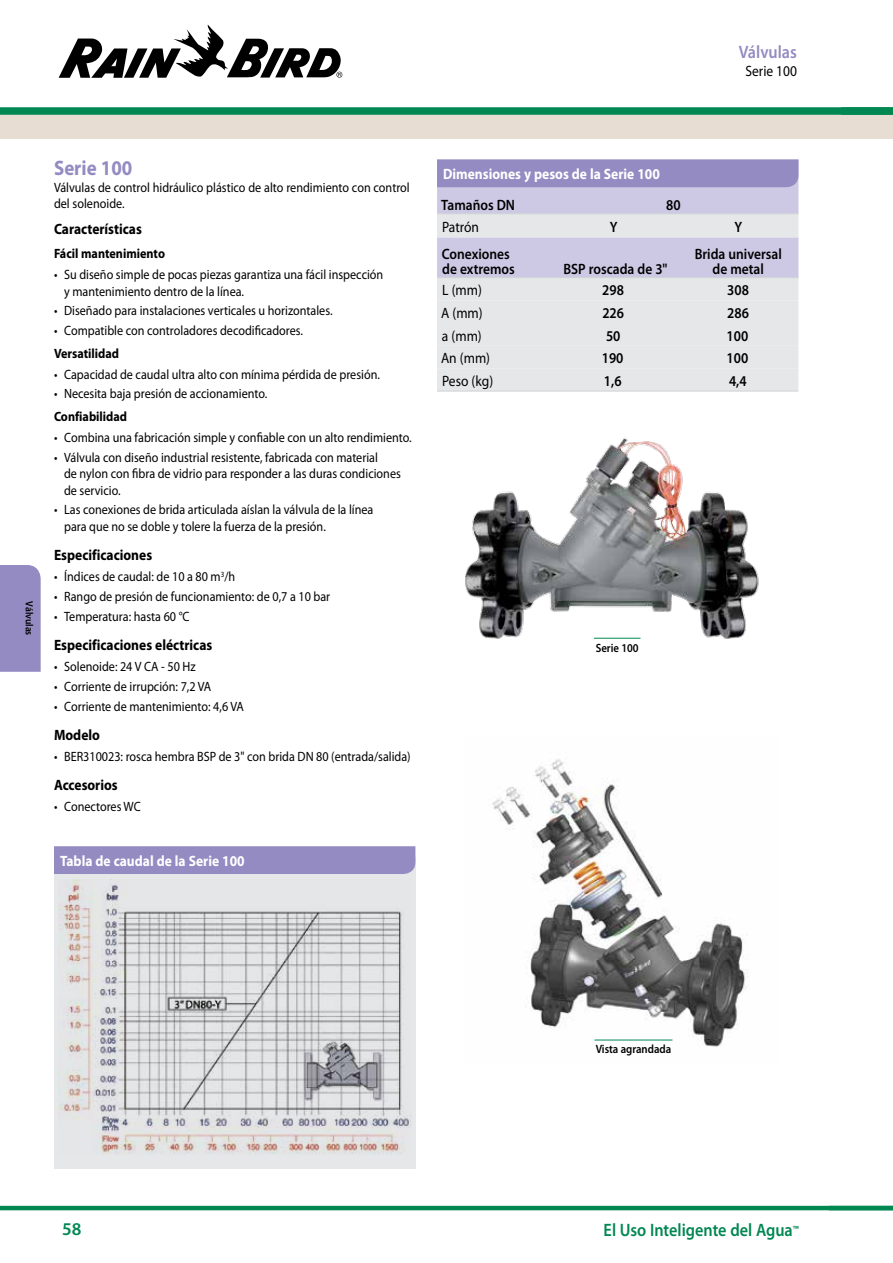
<style>
.page{position:relative;width:893px;height:1263px;background:#fff}
.page>*{position:absolute;margin:0;border:0;box-sizing:border-box;transform-origin:0 0}
.t1{font:700 21px "Myriad Pro";color:#938bc2;scale:.9 1}
.t2{font:600 18px "Myriad Pro";color:#008752;scale:.9 1}
.t3{font:600 18px "Myriad Pro";color:#938bc2;scale:.9 1}
.t4{font:600 18px "Myriad Pro";color:#008752}
.t5{font:600 15px/15px "Myriad Pro";color:#000;scale:.9 1}
.t6{font:700 15px "Myriad Pro";color:#000;scale:.9 1}
.t7{font:700 15px "Myriad Pro";color:#fff;scale:.9 1}
.t8{font:15px "Myriad Pro";color:#000;scale:.9 1}
.t9{font:13.5px/16.5px "Myriad Pro";color:#000;scale:.9 1}
.t10{font:700 13.5px "Myriad Pro";color:#000;scale:.9 1}
.t11{font:600 12px "Myriad Pro";color:#000;scale:.9 1}
.t12{font:600 10.5px "Myriad Pro";color:#000;scale:.9 1}
</style>
<div class="page">
<hr style="left:0;top:1206px;width:893px;height:4px;background:#008752">
<svg style="left:59px;top:25px;width:283px;height:53px"></svg>
<div style="left:0;top:111px;width:893px;height:27px;background:#e7ddd3"></div>
<div style="left:0;top:107px;width:893px;height:8px;background:#008752"></div>
<div style="left:0;top:565px;width:41px;height:107px;background:#938bc2"></div>
<img style="left:492px;top:759px;width:256px;height:288px">
<div style="left:54px;top:857px;width:361px;height:312px;background:#e6e7e8"></div>
<div style="left:437px;top:278px;width:361px;height:113px;background:#e6e7e8"></div>
<div style="left:437px;top:300px;width:361px;height:68px;background:#e6e7e8"></div>
<hr style="left:437px;top:391px;width:112px;height:1px;background:#d1d3d4">
<hr style="left:549px;top:391px;width:125px;height:1px;background:#d1d3d4">
<hr style="left:674px;top:391px;width:124px;height:1px;background:#d1d3d4">
<svg style="left:437px;top:159px;width:361px;height:119px;background:#c4c0dc"></svg>
<img style="left:465px;top:437px;width:294px;height:202px">
<img style="left:59px;top:880px;width:352px;height:274px">
<hr style="left:594px;top:638px;width:46px;height:1px;background:#008752">
<hr style="left:594px;top:1040px;width:78px;height:1px;background:#008752">
<div style="left:54px;top:846px;width:361px;height:28px;background:#938bc2"></div>
<h2 class="t3" style="left:739px;top:41px;width:66px">Válvulas</h2>
<p class="t8" style="left:745px;top:62px;width:59px">Serie 100</p>
<p class="t12" style="left:36px;top:601px;width:39px;rotate:90deg">Válvulas</p>
<h1 class="t1" style="left:54px;top:154px;width:89px">Serie 100</h1>
<p class="t7" style="left:443px;top:164px;width:242px">Dimensiones y pesos de la Serie 100</p>
<p class="t9" style="left:54px;top:179px;width:397px">Válvulas de control hidráulico plástico de alto rendimiento con control del solenoide.</p>
<p class="t6" style="left:54px;top:220px;width:99px">Características</p>
<p class="t10" style="left:54px;top:245px;width:125px">Fácil mantenimiento</p>
<p class="t9" style="left:64px;top:266px;width:356px;text-indent:-10px">• Su diseño simple de pocas piezas garantiza una fácil inspección y mantenimiento dentro de la línea.</p>
<p class="t9" style="left:54px;top:302px;width:311px">• Diseñado para instalaciones verticales u horizontales.</p>
<p class="t9" style="left:54px;top:322px;width:278px">• Compatible con controladores decodificadores.</p>
<p class="t10" style="left:54px;top:344px;width:74px">Versatilidad</p>
<p class="t9" style="left:54px;top:366px;width:364px">• Capacidad de caudal ultra alto con mínima pérdida de presión.</p>
<p class="t9" style="left:54px;top:385px;width:239px">• Necesita baja presión de accionamiento.</p>
<p class="t10" style="left:54px;top:408px;width:83px">Confiabilidad</p>
<p class="t9" style="left:54px;top:429px;width:399px">• Combina una fabricación simple y confiable con un alto rendimiento.</p>
<p class="t9" style="left:64px;top:449px;width:376px;text-indent:-10px">• Válvula con diseño industrial resistente, fabricada con material<br>de nylon con fibra de vidrio para responder a las duras condiciones de servicio.</p>
<p class="t9" style="left:64px;top:501px;width:345px;text-indent:-10px">• Las conexiones de brida articulada aíslan la válvula de la línea para que no se doble y tolere la fuerza de la presión.</p>
<p class="t6" style="left:54px;top:546px;width:111px">Especificaciones</p>
<p class="t9" style="left:54px;top:568px;width:203px">• Índices de caudal: de 10 a 80 m<sup>3</sup>/h</p>
<p class="t9" style="left:54px;top:588px;width:308px">• Rango de presión de funcionamiento: de 0,7 a 10 bar</p>
<p class="t9" style="left:54px;top:608px;width:152px">• Temperatura: hasta 60 °C</p>
<p class="t6" style="left:54px;top:635px;width:177px">Especificaciones eléctricas</p>
<p class="t9" style="left:54px;top:658px;width:159px">• Solenoide: 24 V CA - 50 Hz</p>
<p class="t9" style="left:54px;top:678px;width:176px">• Corriente de irrupción: 7,2 VA</p>
<p class="t9" style="left:54px;top:698px;width:213px">• Corriente de mantenimiento: 4,6 VA</p>
<p class="t6" style="left:54px;top:725px;width:53px">Modelo</p>
<p class="t9" style="left:54px;top:748px;width:398px">• BER310023: rosca hembra BSP de 3" con brida DN 80 (entrada/salida)</p>
<p class="t6" style="left:54px;top:775px;width:72px">Accesorios</p>
<p class="t9" style="left:54px;top:798px;width:98px">• Conectores WC</p>
<p class="t5" style="left:441px;top:197px;width:83px">Tamaños DN</p>
<p class="t5" style="left:666px;top:197px;width:18px">80</p>
<p class="t8" style="left:442px;top:218px;width:43px">Patrón</p>
<p class="t5" style="left:610px;top:219px;width:10px">Y</p>
<p class="t5" style="left:734px;top:219px;width:10px">Y</p>
<p class="t5" style="left:442px;top:246px;width:83px">Conexiones de extremos</p>
<p class="t5" style="left:695px;top:246px;width:98px;text-align:center">Brida universal de metal</p>
<p class="t5" style="left:563px;top:261px;width:117px">BSP roscada de 3"</p>
<p class="t8" style="left:442px;top:281px;width:46px">L (mm)</p>
<p class="t5" style="left:602px;top:283px;width:26px">298</p>
<p class="t5" style="left:727px;top:283px;width:26px">308</p>
<p class="t8" style="left:441px;top:304px;width:48px">A (mm)</p>
<p class="t5" style="left:602px;top:305px;width:26px">226</p>
<p class="t5" style="left:727px;top:305px;width:26px">286</p>
<p class="t8" style="left:442px;top:326px;width:46px">a (mm)</p>
<p class="t5" style="left:606px;top:328px;width:18px">50</p>
<p class="t5" style="left:727px;top:328px;width:26px">100</p>
<p class="t8" style="left:441px;top:349px;width:56px">An (mm)</p>
<p class="t5" style="left:602px;top:350px;width:26px">190</p>
<p class="t5" style="left:727px;top:350px;width:26px">100</p>
<p class="t8" style="left:442px;top:372px;width:58px">Peso (kg)</p>
<p class="t5" style="left:604px;top:373px;width:21px">1,6</p>
<p class="t5" style="left:729px;top:373px;width:21px">4,4</p>
<p class="t11" style="left:596px;top:640px;width:49px">Serie 100</p>
<p class="t7" style="left:60px;top:851px;width:207px">Tabla de caudal de la Serie 100</p>
<p class="t11" style="left:596px;top:1042px;width:85px">Vista agrandada</p>
<h2 class="t4" style="left:62px;top:1217px;width:21px">58</h2>
<h2 class="t2" style="left:604px;top:1219px;width:218px">El Uso Inteligente del Agua<sup>™</sup></h2>
</div>
